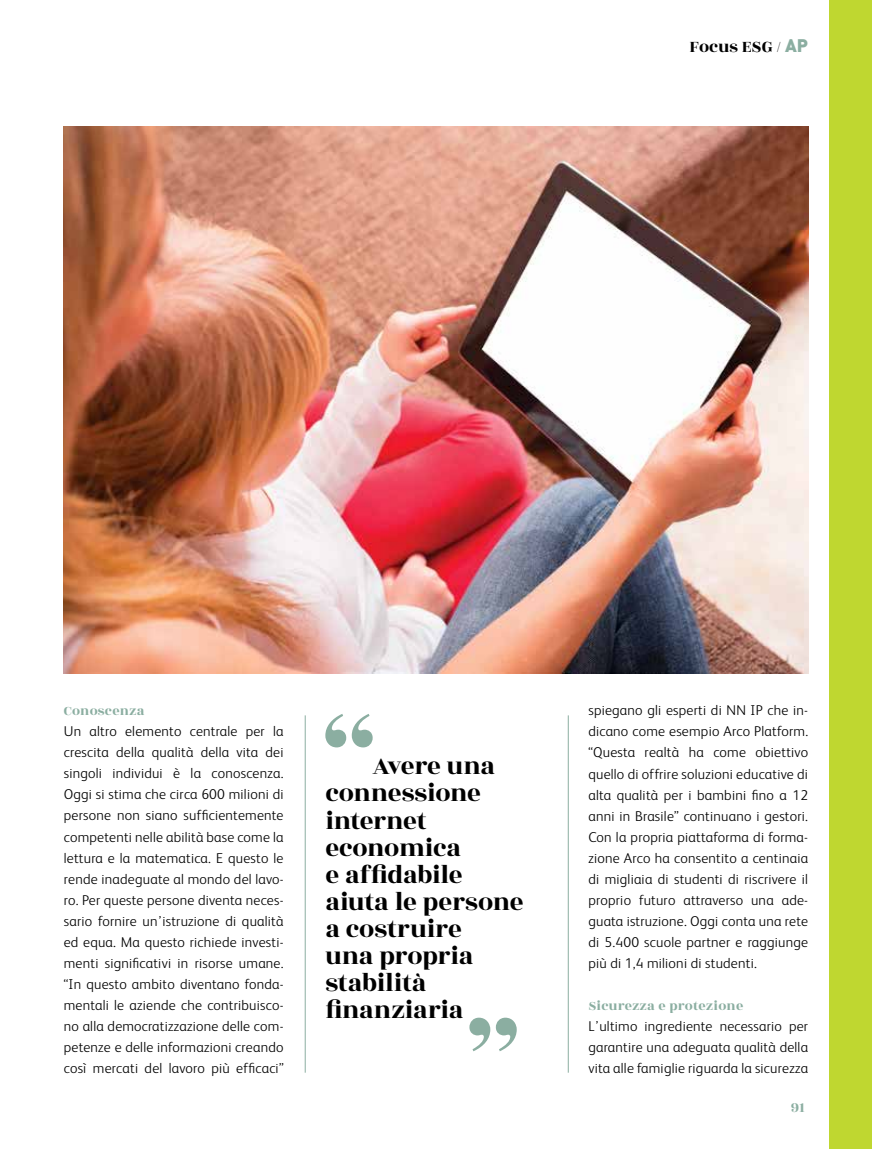
<style>
.page{position:relative;width:872px;height:1149px;background:#fff}
.page>*{position:absolute;margin:0;border:0;box-sizing:border-box;transform-origin:0 0}
.t1{font:27px/27px "Rozha One";letter-spacing:-.01em;color:#000}
.t2{font:18px "Rozha One";color:#000}
.t3{font:15px "Rozha One";color:#8baea1}
.t4{font:300 14.25px/21px "FS Albert";letter-spacing:.015em;color:#000;text-align:justify}
.t5{font:14.25px "Rozha One";letter-spacing:.015em;color:#8baea1}
.s1{font-family:"DIN Pro";font-weight:900;color:#8baea1}
</style>
<div class="page">
<hr style="left:568px;top:715px;width:1px;height:357px;background:#8baea1">
<hr style="left:305px;top:715px;width:1px;height:357px;background:#8baea1">
<div style="left:829px;top:0;width:43px;height:1148px;background:#bfd730"></div>
<img style="left:64px;top:127px;width:744px;height:546px">
<svg style="left:325px;top:714px;width:48px;height:33px"></svg>
<svg style="left:469px;top:1017px;width:48px;height:33px"></svg>
<p class="t2" style="left:689px;top:35px;width:120px">Focus ESG / <span class="s1">AP</span></p>
<p class="t5" style="left:64px;top:702px;width:82px">Conoscenza</p>
<p class="t4" style="left:64px;top:720px;width:221px">Un altro elemento centrale per la crescita della qualità della vita dei singoli individui è la conoscenza.<br>Oggi si stima che circa 600 milioni di persone non siano sufficientemente competenti nelle abilità base come la lettura e la matematica. E questo le rende inadeguate al mondo del lavo&shy;ro. Per queste persone diventa neces&shy;sario fornire un’istruzione di qualità ed equa. Ma questo richiede investi&shy;menti significativi in risorse umane. “In questo ambito diventano fonda&shy;mentali le aziende che contribuisco&shy;no alla democratizzazione delle com&shy;petenze e delle informazioni creando così mercati del lavoro più efficaci”</p>
<h1 class="t1" style="left:325px;top:754px;width:200px;text-indent:47px">Avere una connessione internet economica<br>e affidabile aiuta le persone a costruire<br>una propria stabilità finanziaria</h1>
<p class="t4" style="left:588px;top:699px;width:221px">spiegano gli esperti di NN IP che in&shy;dicano come esempio Arco Platform. “Questa realtà ha come obiettivo quello di offrire soluzioni educative di alta qualità per i bambini fino a 12 anni in Brasile” continuano i gestori.<br>Con la propria piattaforma di forma&shy;zione Arco ha consentito a centinaia di migliaia di studenti di riscrivere il proprio futuro attraverso una ade&shy;guata istruzione. Oggi conta una rete di 5.400 scuole partner e raggiunge più di 1,4 milioni di studenti.</p>
<p class="t5" style="left:588px;top:996px;width:156px">Sicurezza e protezione</p>
<p class="t4" style="left:588px;top:1014px;width:221px">L’ultimo ingrediente necessario per garantire una adeguata qualità della vita alle famiglie riguarda la sicurezza</p>
<p class="t3" style="left:791px;top:1097px;width:15px">91</p>
</div>
